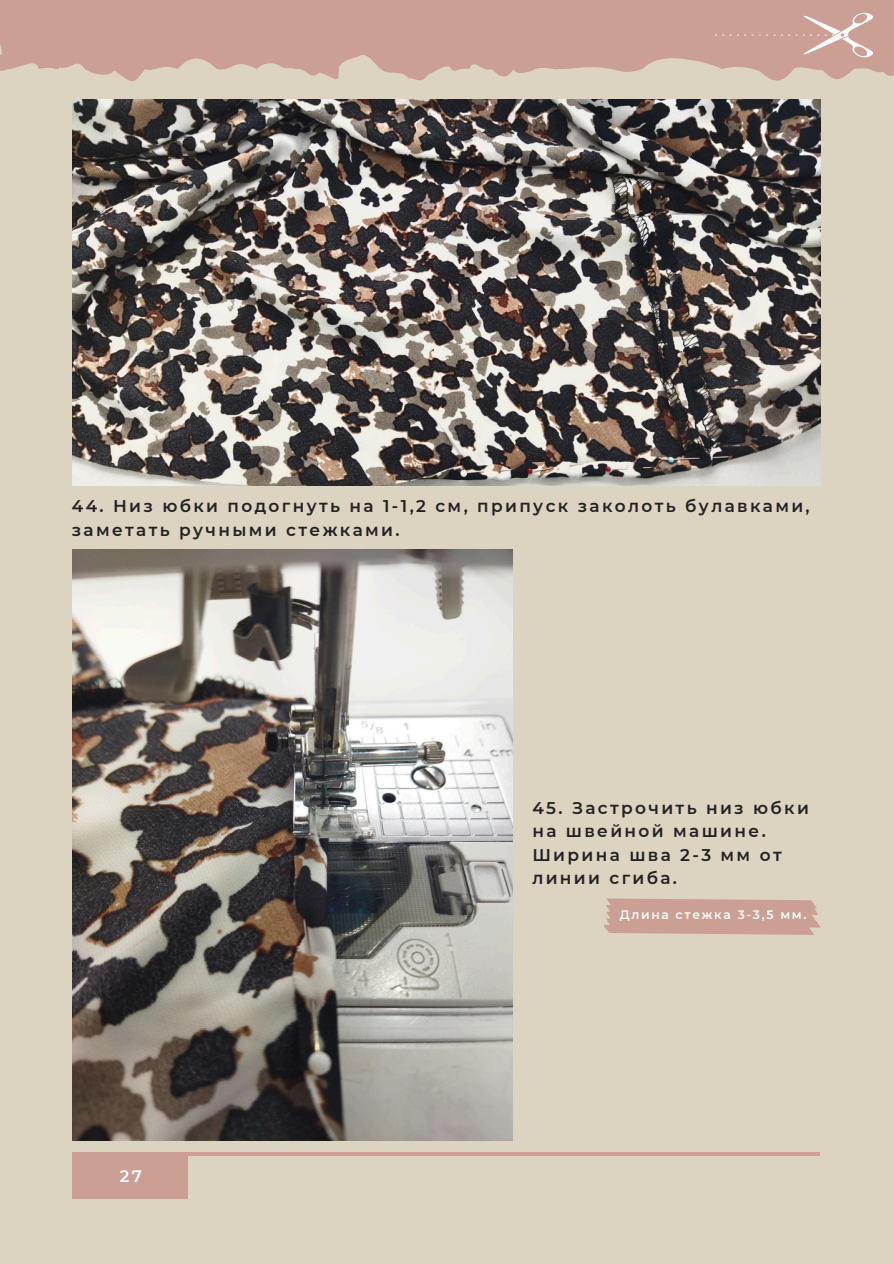
<style>
.page{position:relative;width:894px;height:1264px;background:#fff}
.page>*{position:absolute;margin:0;border:0;box-sizing:border-box;transform-origin:0 0}
.t1{font:600 16.95px/23.7px "Montserrat";letter-spacing:.14em;color:#222}
.t2{font:600 16.5px "Montserrat";color:#fff}
.t3{font:600 12.15px "Montserrat";letter-spacing:.14em;color:#fff}
</style>
<div class="page">
<div style="left:0;top:0;width:893px;height:1263px;background:#ddd3c1"></div>
<div style="left:72px;top:1152px;width:115px;height:46px;background:#cb9f94"></div>
<hr style="left:72px;top:1152px;width:747px;height:3px;background:#cb9f94">
<svg style="left:0;top:0;width:893px;height:81px;fill:#cb9f94"></svg>
<svg style="left:744px;top:12px;width:131px;height:46px;background:#d0a99f"></svg>
<svg style="left:722px;top:35px;width:16px;height:1px"></svg>
<img style="left:72px;top:99px;width:747px;height:386px">
<img style="left:72px;top:550px;width:440px;height:590px">
<svg style="left:604px;top:898px;width:216px;height:36px;background:#cca397"></svg>
<h1 class="t1" style="left:72px;top:494px;width:739px">44. Низ юбки подогнуть на 1-1,2 см, припуск заколоть булавками, заметать ручными стежками.</h1>
<p class="t2" style="left:120px;top:1166px;width:23px">27</p>
<p class="t1" style="left:532px;top:795px;width:278px">45. Застрочить низ юбки на швейной машине.<br>Ширина шва 2-3 мм от линии сгиба.</p>
<h1 class="t3" style="left:619px;top:907px;width:188px">Длина стежка 3-3,5 мм.</h1>
</div>
